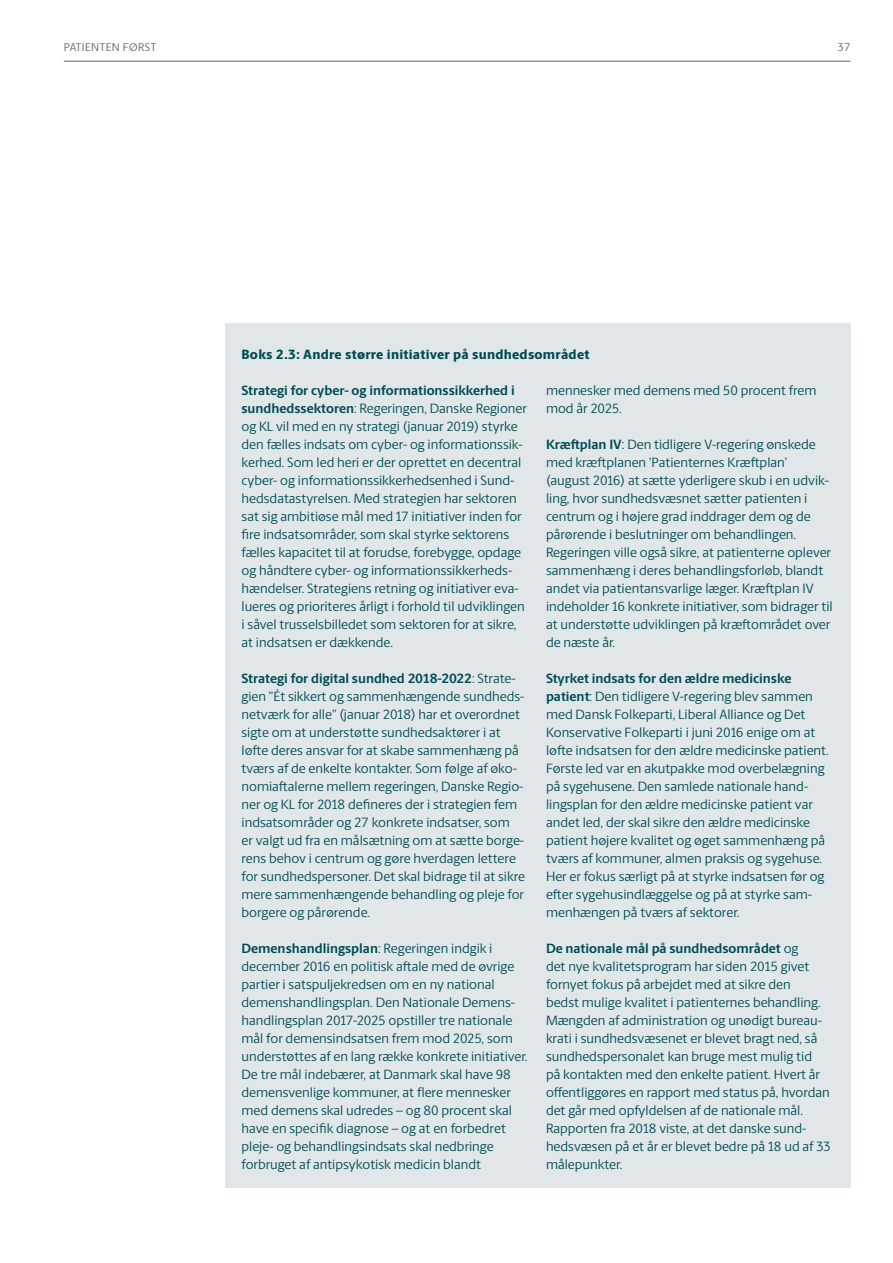
<style>
.page{position:relative;width:893px;height:1263px;background:#fff}
.page>*{position:absolute;margin:0;border:0;box-sizing:border-box;transform-origin:0 0}
.t1{font:13.5px/18px "Berlingske Sans";color:#004b53}
.t2{font:800 13.5px "Berlingske Sans";letter-spacing:.02em;color:#004b53}
.t3{font:11.25px "Berlingske Sans";letter-spacing:.025em;color:#636366}
.s1{font-weight:700}
</style>
<div class="page">
<div style="left:225px;top:323px;width:625px;height:864px;background:#e1e7e9"></div>
<hr style="left:64px;top:61px;width:786px;height:1px;background:#636366">
<p class="t3" style="left:64px;top:39px;width:29px">Patienten</p>
<p class="t3" style="left:123px;top:39px;width:8px">først</p>
<p class="t3" style="left:838px;top:39px;width:14px">37</p>
<p class="t2" style="left:242px;top:344px;width:349px">Boks 2.3: Andre større initiativer på sundhedsområdet</p>
<p class="t1" style="left:242px;top:381px;width:287px"><span class="s1">Strategi for cyber- og informationssikkerhed i sundhedssektoren</span>: Regeringen, Danske Regioner og KL vil med en ny strategi (januar 2019) styrke den fælles indsats om cyber- og informationssik&shy;kerhed. Som led heri er der oprettet en decentral cyber- og informationssikkerhedsenhed i Sund&shy;hedsdatastyrelsen. Med strategien har sektoren sat sig ambitiøse mål med 17 initiativer inden for fire indsatsområder, som skal styrke sektorens fælles kapacitet til at forudse, forebygge, opdage og håndtere cyber- og informationssikkerheds&shy;hændelser. Strategiens retning og initiativer eva&shy;lueres og prioriteres årligt i forhold til udviklingen i såvel trusselsbilledet som sektoren for at sikre, at indsatsen er dækkende.</p>
<p class="t1" style="left:242px;top:669px;width:285px"><span class="s1">Strategi for digital sundhed 2018-2022</span>: Strate&shy;gien ”Ét sikkert og sammenhængende sundheds&shy;netværk for alle” (januar 2018) har et overordnet sigte om at understøtte sundhedsaktører i at løfte deres ansvar for at skabe sammenhæng på tværs af de enkelte kontakter. Som følge af øko&shy;nomiaftalerne mellem regeringen, Danske Regio&shy;ner og KL for 2018 defineres der i strategien fem indsatsområder og 27 konkrete indsatser, som<br>er valgt ud fra en målsætning om at sætte borge&shy;rens behov i centrum og gøre hverdagen lettere for sundhedspersoner. Det skal bidrage til at sikre mere sammenhængende behandling og pleje for borgere og pårørende.</p>
<p class="t1" style="left:242px;top:939px;width:286px"><span class="s1">Demenshandlingsplan</span>: Regeringen indgik i december 2016 en politisk aftale med de øvrige partier i satspuljekredsen om en ny national demenshandlingsplan. Den Nationale Demens&shy;handlingsplan 2017-2025 opstiller tre nationale mål for demensindsatsen frem mod 2025, som understøttes af en lang række konkrete initiativer.<br>De tre mål indebærer, at Danmark skal have 98 demensvenlige kommuner, at flere mennesker med demens skal udredes – og 80 procent skal have en specifik diagnose – og at en forbedret pleje- og behandlingsindsats skal nedbringe forbruget af antipsykotisk medicin blandt</p>
<p class="t1" style="left:546px;top:381px;width:272px">mennesker med demens med 50 procent frem mod år 2025.</p>
<p class="t1" style="left:546px;top:435px;width:288px"><span class="s1">Kræftplan IV</span>: Den tidligere V-regering ønskede med kræftplanen ’Patienternes Kræftplan’ (august 2016) at sætte yderligere skub i en udvik&shy;ling, hvor sundhedsvæsnet sætter patienten i centrum og i højere grad inddrager dem og de pårørende i beslutninger om behandlingen.<br>Regeringen ville også sikre, at patienterne oplever sammenhæng i deres behandlingsforløb, blandt andet via patientansvarlige læger. Kræftplan IV indeholder 16 konkrete initiativer, som bidrager til at understøtte udviklingen på kræftområdet over de næste år.</p>
<p class="t1" style="left:546px;top:669px;width:283px"><span class="s1">Styrket indsats for den ældre medicinske patient</span>: Den tidligere V-regering blev sammen med Dansk Folkeparti, Liberal Alliance og Det Konservative Folkeparti i juni 2016 enige om at løfte indsatsen for den ældre medicinske patient.<br>Første led var en akutpakke mod overbelægning på sygehusene. Den samlede nationale hand&shy;lingsplan for den ældre medicinske patient var andet led, der skal sikre den ældre medicinske patient højere kvalitet og øget sammenhæng på tværs af kommuner, almen praksis og sygehuse.<br>Her er fokus særligt på at styrke indsatsen før og efter sygehusindlæggelse og på at styrke sam&shy;menhængen på tværs af sektorer.</p>
<p class="t1" style="left:546px;top:939px;width:286px"><span class="s1">De nationale mål på sundhedsområdet</span> og<br>det nye kvalitetsprogram har siden 2015 givet fornyet fokus på arbejdet med at sikre den<br>bedst mulige kvalitet i patienternes behandling.<br>Mængden af administration og unødigt bureau&shy;krati i sundhedsvæsenet er blevet bragt ned, så sundhedspersonalet kan bruge mest mulig tid<br>på kontakten med den enkelte patient. Hvert år offentliggøres en rapport med status på, hvordan det går med opfyldelsen af de nationale mål.<br>Rapporten fra 2018 viste, at det danske sund&shy;hedsvæsen på et år er blevet bedre på 18 ud af 33 målepunkter.</p>
</div>
